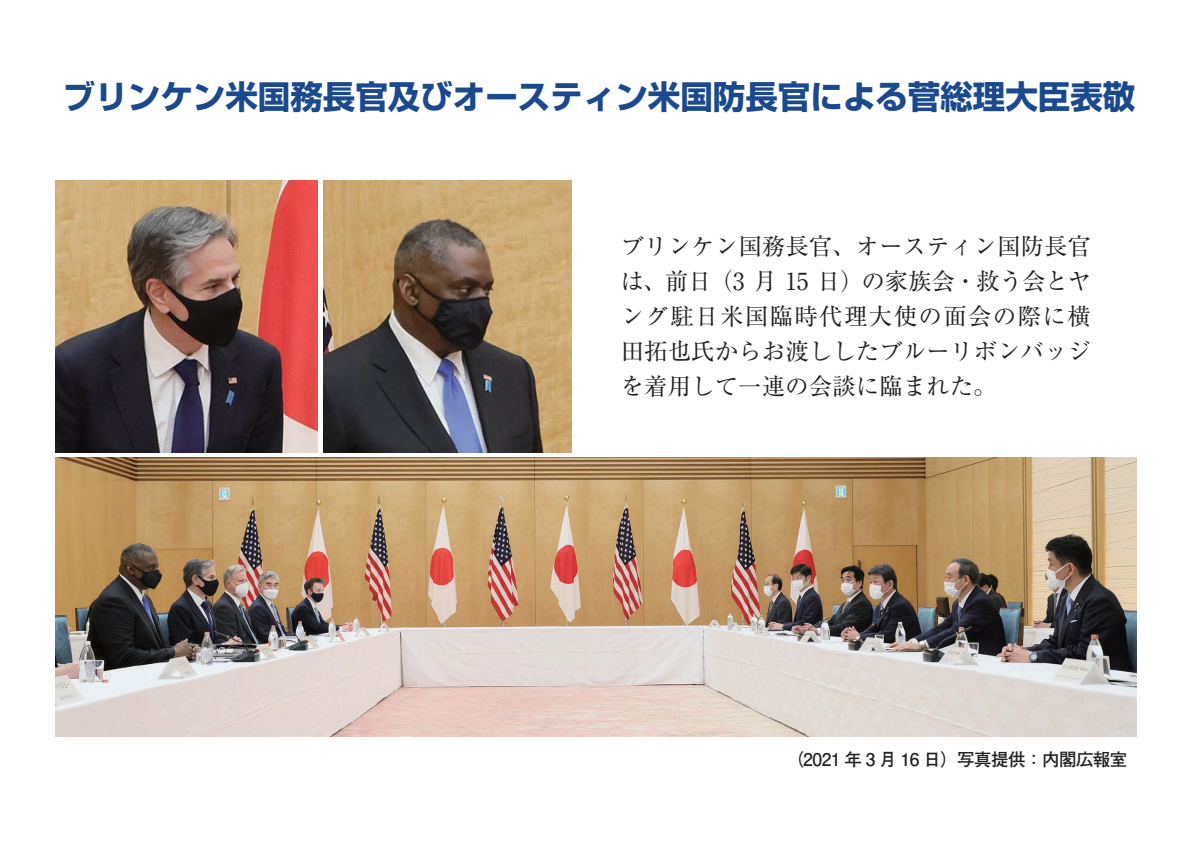
<style>
.page{position:relative;width:1192px;height:842px;background:#fff}
.page>*{position:absolute;margin:0;border:0;box-sizing:border-box;transform-origin:0 0}
.t1{font:700 32.5px "Shin Go Pr 6 N";color:#1b498d}
.t2{font:23.5px/35px "Ryumin Pr 6 N";color:#231f20;text-align:justify}
.t3{font:700 17.5px "Futo Go B101 Pr 6 N";letter-spacing:-.03em;color:#231f20}
</style>
<div class="page">
<img style="left:55px;top:180px;width:262px;height:273px">
<img style="left:323px;top:180px;width:249px;height:273px">
<img style="left:55px;top:458px;width:1082px;height:278px">
<h1 class="t1" style="left:63px;top:71px;width:1074px">ブリンケン米国務長官及びオースティン米国防長官による菅総理大臣表敬</h1>
<p class="t2" style="left:620px;top:228px;width:472px">ブリンケン国務長官、オースティン国防長官は、前日（3 月 15 日）の家族会・救う会とヤング駐日米国臨時代理大使の面会の際に横田拓也氏からお渡ししたブルーリボンバッジを着用して一連の会談に臨まれた。</p>
<p class="t3" style="left:786px;top:746px;width:343px">（2021 年 3 月 16 日）写真提供：内閣広報室</p>
</div>
